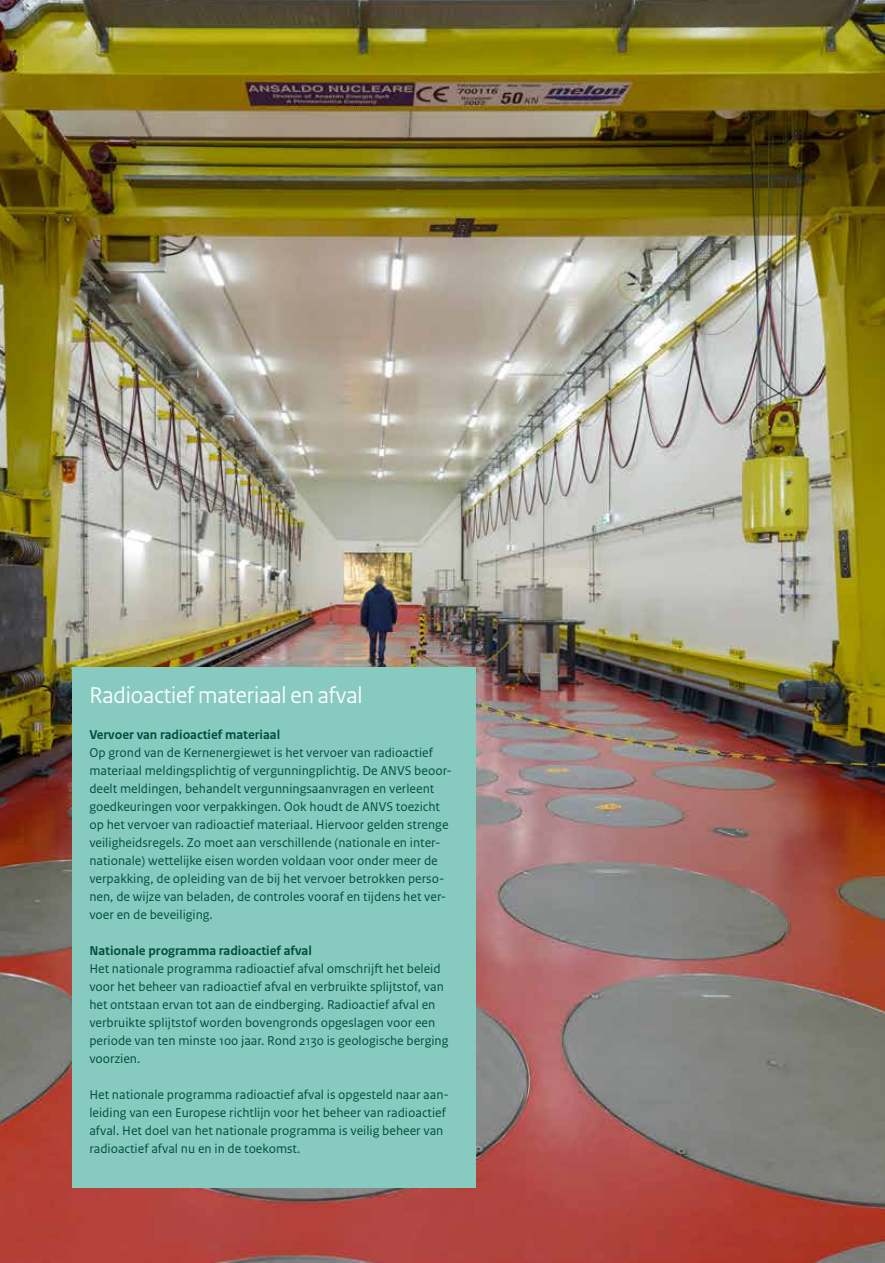
<style>
.page{position:relative;width:885px;height:1263px;background:#fff}
.page>*{position:absolute;margin:0;border:0;box-sizing:border-box;transform-origin:0 0}
.t1{font:24px "Rijksoverheid Sans Heading";color:#fff}
.t2{font:13.5px/18px "Rijksoverheid Sans Text";color:#00513c}
.t3{font:700 13.5px "Rijksoverheid Sans Text";color:#00513c}
</style>
<div class="page">
<img style="left:0;top:0;width:884px;height:1263px">
<div style="left:72px;top:668px;width:404px;height:520px;background:#87cac0"></div>
<h1 class="t1" style="left:89px;top:681px;width:275px">Radioactief materiaal en afval</h1>
<p class="t3" style="left:89px;top:727px;width:192px">Vervoer van radioactief materiaal</p>
<p class="t2" style="left:89px;top:744px;width:364px">Op grond van de Kernenergiewet is het vervoer van radioactief materiaal meldingsplichtig of vergunningplichtig. De ANVS beoor&shy;deelt meldingen, behandelt vergunningsaanvragen en verleent goedkeuringen voor verpakkingen. Ook houdt de ANVS toezicht op het vervoer van radioactief materiaal. Hiervoor gelden strenge veiligheidsregels. Zo moet aan verschillende (nationale en inter&shy;nationale) wettelijke eisen worden voldaan voor onder meer de verpakking, de opleiding van de bij het vervoer betrokken perso&shy;nen, de wijze van beladen, de controles vooraf en tijdens het ver&shy;voer en de beveiliging.</p>
<p class="t3" style="left:89px;top:943px;width:224px">Nationale programma radioactief afval</p>
<p class="t2" style="left:89px;top:960px;width:360px">Het nationale programma radioactief afval omschrijft het beleid voor het beheer van radioactief afval en verbruikte splijtstof, van het ontstaan ervan tot aan de eindberging. Radioactief afval en verbruikte splijtstof worden bovengronds opgeslagen voor een periode van ten minste 100 jaar. Rond 2130 is geologische berging voorzien.</p>
<p class="t2" style="left:89px;top:1086px;width:361px">Het nationale programma radioactief afval is opgesteld naar aan&shy;leiding van een Europese richtlijn voor het beheer van radioactief afval. Het doel van het nationale programma is veilig beheer van radioactief afval nu en in de toekomst.</p>
</div>
